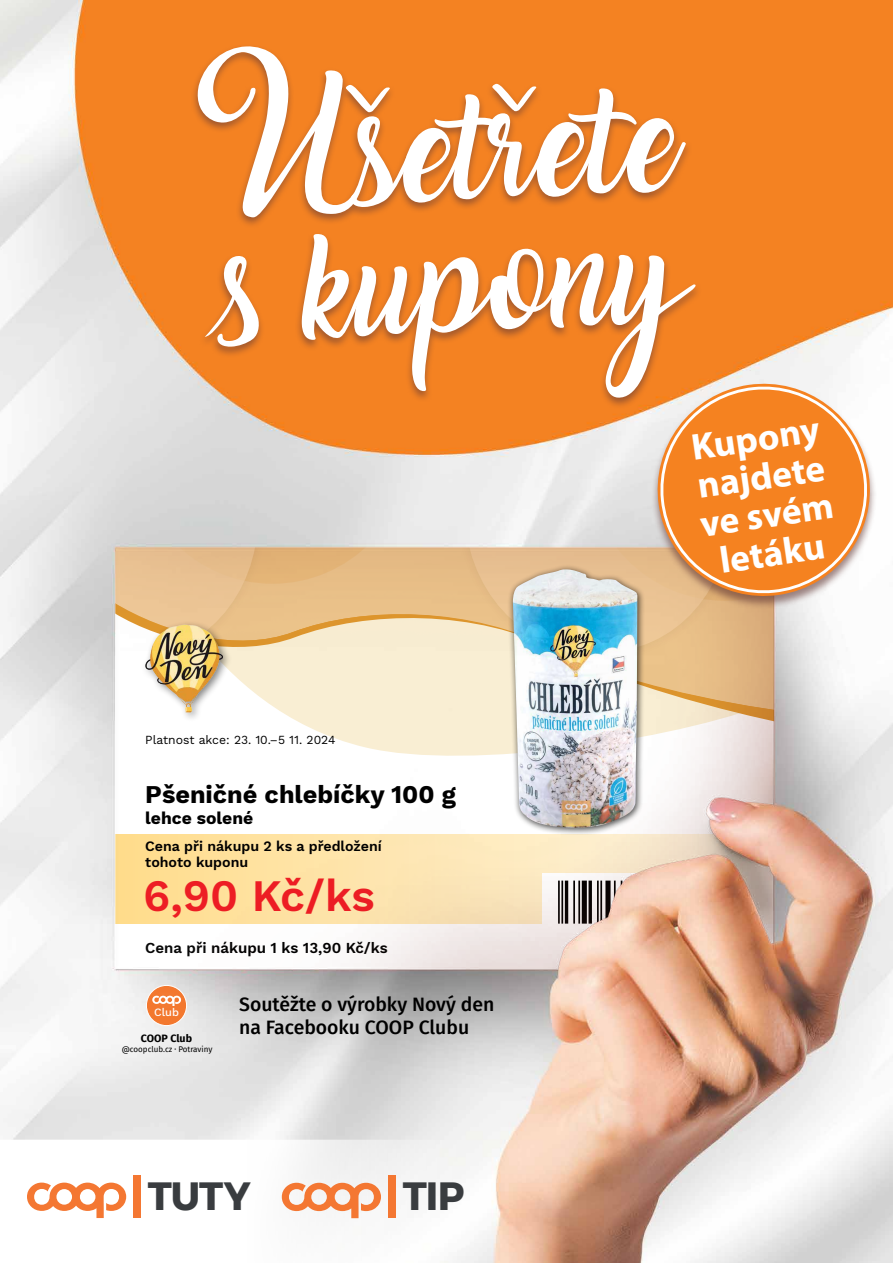
<style>
.page{position:relative;width:893px;height:1263px;background:#fff}
.page>*{position:absolute;margin:0;border:0;box-sizing:border-box;transform-origin:0 0}
.t1{font:600 44.25px "Work Sans";color:#ed1d24}
.t2{font:700 39.3px "Montserrat";letter-spacing:-.025em;color:#393c3f}
.t3{font:700 37.42px/38.7px "Myriad Pro";color:#fff;text-align:center}
.t4{font:700 25.12px "Work Sans";color:#000}
.t5{font:500 19.42px/23.3px "Fira Sans";color:#000}
.t6{font:700 17.4px "Work Sans";color:#000}
.t7{font:600 15px "Work Sans";color:#000}
.t8{font:600 14.17px/15.8px "Work Sans";color:#000}
.t9{font:12.15px "Work Sans";color:#000}
.t10{font:500 11.02px "Work Sans";color:#fff}
.t11{font:700 10.65px "Fira Sans";color:#000}
.t12{font:8.02px "Fira Sans";color:#000}
.s1{font-size:5.4px}
.s2{font-size:8.25px}
</style>
<div class="page">
<img style="left:0;top:0;width:893px;height:1263px">
<svg style="left:0;top:1140px;width:494px;height:123px"></svg>
<div style="left:651px;top:383px;width:226px;height:226px;background:#633936;opacity:.6"></div>
<svg style="left:650px;top:376px;width:227px;height:227px"></svg>
<svg style="left:657px;top:383px;width:214px;height:214px;background:#f2994d"></svg>
<div style="left:190px;top:44px;width:512px;height:365px;background:#633936;opacity:.6"></div>
<svg style="left:197px;top:46px;width:489px;height:171px"></svg>
<svg style="left:205px;top:256px;width:55px;height:91px"></svg>
<svg style="left:302px;top:234px;width:397px;height:164px"></svg>
<svg style="left:27px;top:1182px;width:99px;height:36px"></svg>
<div style="left:133px;top:1175px;width:8px;height:43px;background:#f47732"></div>
<svg style="left:282px;top:1183px;width:99px;height:35px"></svg>
<div style="left:388px;top:1175px;width:7px;height:43px;background:#f47732"></div>
<div style="left:66px;top:905px;width:202px;height:190px;background:#fff;opacity:.8"></div>
<svg style="left:152px;top:996px;width:29px;height:10px"></svg>
<p class="t9" style="left:145px;top:733px;width:192px">Platnost akce: 23. 10.–5 11. 2024</p>
<p class="t4" style="left:145px;top:780px;width:312px">Pšeničné chlebíčky 100 g</p>
<p class="t6" style="left:145px;top:808px;width:109px">lehce solené</p>
<p class="t8" style="left:145px;top:839px;width:238px">Cena při nákupu 2 ks a předložení tohoto kuponu</p>
<h1 class="t1" style="left:143px;top:870px;width:233px">6,90 Kč/ks</h1>
<p class="t7" style="left:145px;top:939px;width:244px">Cena při nákupu 1 ks 13,90 Kč/ks</p>
<p class="t10" style="left:154px;top:1005px;width:26px">Club</p>
<p class="t11" style="left:141px;top:1029px;width:53px">COOP Club</p>
<p class="t12" style="left:122px;top:1043px;width:92px">@coopclub.cz <span class="s1">•</span> Potravin<span class="s2">y</span></p>
<p class="t5" style="left:239px;top:991px;width:257px">Soutěžte o výrobky Nový den na Facebooku COOP Clubu</p>
<h2 class="t2" style="left:148px;top:1165px;width:104px">TUTY</h2>
<h2 class="t2" style="left:403px;top:1165px;width:63px">TIP</h2>
<h3 class="t3" style="left:687px;top:427px;width:136px;rotate:-8deg">Kupony najdete ve svém letáku</h3>
</div>
